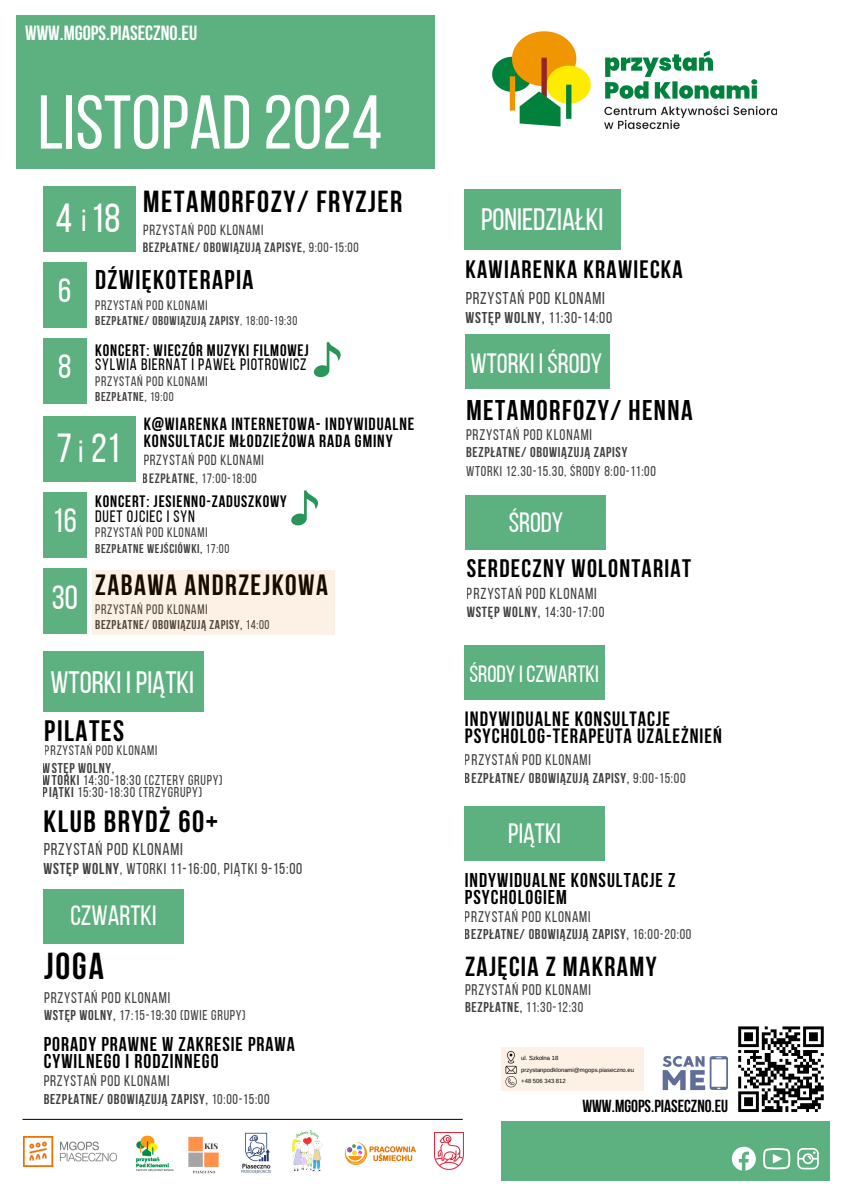
<style>
.page{position:relative;width:842px;height:1193px;background:#fff}
.page>*{position:absolute;margin:0;border:0;box-sizing:border-box;transform-origin:0 0}
.t1{font:76px "Bebas Neue";color:#fff}
.t2{font:40.5px "Bebas Neue";color:#fff}
.t3{font:700 37.3px "Bebas Neue";color:#000}
.t4{font:33.65px "Bebas Neue";color:#fff}
.t5{font:30.85px "Bebas Neue";color:#fff}
.t6{font:700 30.7px "Bebas Neue";letter-spacing:.05em;color:#000}
.t7{font:700 30.35px "Bebas Neue";letter-spacing:.05em;color:#000}
.t8{font:700 29.45px "Bebas Neue";letter-spacing:.05em;color:#000}
.t9{font:29.45px "Open Sans";color:#fff}
.t10{font:700 29.15px "Bebas Neue";letter-spacing:.05em;color:#000}
.t11{font:700 28.4px "Bebas Neue";letter-spacing:.05em;color:#000}
.t12{font:27.85px "Bebas Neue";color:#fff}
.t13{font:700 27.5px "Bebas Neue";letter-spacing:.05em;color:#000}
.t14{font:700 26.95px "Bebas Neue";letter-spacing:.05em;color:#000}
.t15{font:700 25.25px "Bebas Neue";letter-spacing:.05em;color:#000}
.t16{font:700 25.1px "Bebas Neue";letter-spacing:.05em;color:#000}
.t17{font:23.5px "Bebas Neue";color:#fff}
.t18{font:700 20.65px/17.7px "Bebas Neue";letter-spacing:.05em;color:#000}
.t19{font:700 20.5px "Bebas Neue";color:#fff}
.t20{font:700 19.9px/17.1px "Bebas Neue";letter-spacing:.05em;color:#000}
.t21{font:700 17.6px/17.4px "Bebas Neue";letter-spacing:.05em;color:#000}
.t22{font:700 17.4px "Bebas Neue";color:#000}
.t23{font:17.05px "Bebas Neue";letter-spacing:.05em;color:#000}
.t24{font:700 16.5px "Bebas Neue";letter-spacing:.05em;color:#000}
.t25{font:16.5px "Bebas Neue";letter-spacing:.05em;color:#000}
.t26{font:15.9px "Bebas Neue";letter-spacing:.05em;color:#000}
.t27{font:15.7px "Bebas Neue";letter-spacing:.05em;color:#000}
.t28{font:700 15.7px "Bebas Neue";letter-spacing:.05em;color:#000}
.t29{font:15.4px "Bebas Neue";letter-spacing:.05em;color:#000}
.t30{font:14.7px "Bebas Neue";letter-spacing:.05em;color:#000}
.t31{font:700 14.65px "Bebas Neue";letter-spacing:.05em;color:#000}
.t32{font:700 14.2px "Bebas Neue";letter-spacing:.05em;color:#000}
.t33{font:14.2px "Bebas Neue";letter-spacing:.05em;color:#000}
.t34{font:14.15px/12.2px "Bebas Neue";letter-spacing:.05em;color:#000}
.t35{font:13.75px "Bebas Neue";letter-spacing:.05em;color:#000}
.t36{font:700 13.55px "Bebas Neue";letter-spacing:.05em;color:#000}
.t37{font:13.55px "Bebas Neue";letter-spacing:.05em;color:#000}
.t38{font:700 12.7px "Bebas Neue";letter-spacing:.05em;color:#000}
.t39{font:5.95px "Arimo";color:#000}
.t40{font:5.9px "Arimo";color:#000}
.s1{font-weight:400}
.s2{font-weight:700}
</style>
<div class="page">
<div style="left:16px;top:15px;width:418px;height:154px;background:#5db080"></div>
<div style="left:43px;top:651px;width:160px;height:60px;background:#5db080"></div>
<div style="left:465px;top:335px;width:144px;height:54px;background:#5db080"></div>
<div style="left:464px;top:644px;width:141px;height:55px;background:#5db080"></div>
<div style="left:464px;top:190px;width:156px;height:60px;background:#5db080"></div>
<div style="left:465px;top:495px;width:141px;height:54px;background:#5db080"></div>
<div style="left:464px;top:806px;width:141px;height:54px;background:#5db080"></div>
<hr style="left:22px;top:1118px;width:441px;height:1px;background:#000">
<div style="left:502px;top:1120px;width:328px;height:59px;background:#5db080"></div>
<svg style="left:732px;top:1146px;width:24px;height:24px"></svg>
<svg style="left:797px;top:1148px;width:22px;height:21px"></svg>
<svg style="left:763px;top:1148px;width:27px;height:21px"></svg>
<img style="left:24px;top:1136px;width:92px;height:29px">
<img style="left:136px;top:1135px;width:38px;height:36px">
<img style="left:188px;top:1136px;width:31px;height:38px">
<img style="left:241px;top:1132px;width:30px;height:42px">
<img style="left:292px;top:1130px;width:31px;height:40px">
<img style="left:435px;top:1132px;width:29px;height:37px">
<img style="left:344px;top:1142px;width:72px;height:23px">
<svg style="left:663px;top:1055px;width:65px;height:34px"></svg>
<img style="left:492px;top:31px;width:284px;height:98px">
<svg style="left:738px;top:1026px;width:86px;height:86px"></svg>
<div style="left:502px;top:1046px;width:142px;height:44px;background:#fdf1e6"></div>
<svg style="left:505px;top:1051px;width:12px;height:36px"></svg>
<div style="left:43px;top:889px;width:141px;height:54px;background:#5db080"></div>
<div style="left:43px;top:338px;width:44px;height:65px;background:#5db080"></div>
<div style="left:43px;top:262px;width:44px;height:65px;background:#5db080"></div>
<div style="left:43px;top:491px;width:44px;height:66px;background:#5db080"></div>
<div style="left:43px;top:568px;width:44px;height:66px;background:#5db080"></div>
<div style="left:43px;top:416px;width:93px;height:66px;background:#5db080"></div>
<div style="left:43px;top:186px;width:92px;height:66px;background:#5db080"></div>
<div style="left:93px;top:570px;width:242px;height:64px;background:#fdf1e6"></div>
<svg style="left:291px;top:490px;width:27px;height:36px"></svg>
<svg style="left:313px;top:342px;width:28px;height:36px"></svg>
<p class="t19" style="left:25px;top:25px;width:173px">WWW.MGOPS.PIASECZNO.EU</p>
<p class="t1" style="left:38px;top:91px;width:346px">LISTOPAD2024</p>
<p class="t2" style="left:56px;top:201px;width:66px">4 18</p>
<p class="t9" style="left:80px;top:199px;width:9px">i</p>
<p class="t7" style="left:143px;top:189px;width:261px">METAMORFOZY/ FRYZJER</p>
<p class="t30" style="left:143px;top:223px;width:122px">PRZYSTAŃ POD KLONAMI</p>
<p class="t36" style="left:143px;top:242px;width:218px">BEZPŁATNE/ OBOWIĄZUJĄ ZAPISYE, <span class="s1">9:00-15:00</span></p>
<h2 class="t4" style="left:58px;top:277px;width:15px">6</h2>
<p class="t4" style="left:58px;top:353px;width:15px">8</p>
<p class="t14" style="left:95px;top:268px;width:160px">DŹWIĘKOTERAPIA</p>
<p class="t35" style="left:95px;top:299px;width:114px">PRZYSTAŃ POD KLONAMI</p>
<p class="t38" style="left:95px;top:315px;width:204px">BEZPŁATNE/ OBOWIĄZUJĄ ZAPISY<span class="s1">, 18:00-19:30</span></p>
<p class="t24" style="left:95px;top:343px;width:215px">KONCERT: WIECZÓR MUZYKI FILMOWEJ</p>
<p class="t25" style="left:95px;top:357px;width:213px">SYLWIA BIERNAT I PAWEŁ PIOTROWICZ</p>
<p class="t35" style="left:95px;top:375px;width:114px">PRZYSTAŃ POD KLONAMI</p>
<p class="t38" style="left:95px;top:391px;width:80px">BEZPŁATNE, <span class="s1">19:00</span></p>
<p class="t2" style="left:57px;top:431px;width:65px">7 21</p>
<p class="t9" style="left:77px;top:430px;width:9px">i</p>
<p class="t21" style="left:144px;top:416px;width:272px">K@WIARENKA INTERNETOWA- INDYWIDUALNE<br>KONSULTACJE MŁODZIEŻOWA RADA GMINY</p>
<p class="t30" style="left:144px;top:453px;width:122px">PRZYSTAŃ POD KLONAMI</p>
<p class="t37" style="left:143px;top:472px;width:115px"><span class="s2">BEZPŁATNE,</span> 17:00-18:00</p>
<p class="t4" style="left:53px;top:507px;width:26px">16</p>
<p class="t4" style="left:52px;top:584px;width:28px">30</p>
<p class="t24" style="left:95px;top:495px;width:193px">KONCERT: JESIENNO-ZADUSZKOWY</p>
<p class="t25" style="left:95px;top:509px;width:101px">DUET OJCIEC I SYN</p>
<p class="t35" style="left:95px;top:527px;width:114px">PRZYSTAŃ POD KLONAMI</p>
<p class="t38" style="left:95px;top:543px;width:136px">BEZPŁATNE WEJŚCIÓWKI, <span class="s1">17:00</span></p>
<p class="t10" style="left:95px;top:573px;width:234px">ZABAWA ANDRZEJKOWA</p>
<p class="t35" style="left:95px;top:603px;width:114px">PRZYSTAŃ POD KLONAMI</p>
<p class="t38" style="left:95px;top:619px;width:176px">BEZPŁATNE/ OBOWIĄZUJĄ ZAPISY, <span class="s1">14:00</span></p>
<p class="t5" style="left:51px;top:670px;width:145px">WTORKI I PIĄTKI</p>
<p class="t8" style="left:44px;top:718px;width:81px">PILATES</p>
<p class="t35" style="left:45px;top:744px;width:114px">PRZYSTAŃ POD KLONAMI</p>
<p class="t34" style="left:43px;top:763px;width:181px"><span class="s2">WSTĘP WOLNY,<br>WTORKI</span> 14:30-18:30 (CZTERY GRUPY)<br><span class="s2">PIĄTKI</span> 15:30-18:30 (TRZYGRUPY)</p>
<h2 class="t6" style="left:44px;top:809px;width:176px">KLUB BRYDŻ 60+</h2>
<p class="t23" style="left:44px;top:842px;width:141px">PRZYSTAŃ POD KLONAMI</p>
<p class="t27" style="left:44px;top:862px;width:260px"><span class="s2">WSTĘP WOLNY</span>, WTORKI 11-16:00, PIĄTKI 9-15:00</p>
<p class="t12" style="left:70px;top:904px;width:88px">CZWARTKI</p>
<p class="t3" style="left:44px;top:950px;width:61px">JOGA</p>
<p class="t29" style="left:44px;top:991px;width:127px">PRZYSTAŃ POD KLONAMI</p>
<p class="t33" style="left:44px;top:1009px;width:203px"><span class="s2">WSTĘP WOLNY,</span> 17:15-19:30 (DWIE GRUPY)</p>
<p class="t20" style="left:44px;top:1037px;width:253px">PORADY PRAWNE W ZAKRESIE PRAWA<br>CYWILNEGO I RODZINNEGO</p>
<p class="t29" style="left:44px;top:1074px;width:127px">PRZYSTAŃ POD KLONAMI</p>
<p class="t32" style="left:44px;top:1092px;width:228px">BEZPŁATNE/ OBOWIĄZUJĄ ZAPISY, <span class="s1">10:00-15:00</span></p>
<p class="t5" style="left:481px;top:207px;width:124px">PONIEDZIAŁKI</p>
<p class="t16" style="left:465px;top:259px;width:219px">KAWIARENKA KRAWIECKA</p>
<p class="t23" style="left:465px;top:291px;width:141px">PRZYSTAŃ POD KLONAMI</p>
<p class="t28" style="left:465px;top:311px;width:148px">WSTĘP WOLNY, <span class="s1">11:30-14:00</span></p>
<p class="t12" style="left:470px;top:352px;width:133px">WTORKI I ŚRODY</p>
<p class="t11" style="left:466px;top:398px;width:228px">METAMORFOZY/ HENNA</p>
<p class="t29" style="left:466px;top:428px;width:127px">PRZYSTAŃ POD KLONAMI</p>
<p class="t32" style="left:466px;top:446px;width:163px">BEZPŁATNE/ OBOWIĄZUJĄ ZAPISY</p>
<p class="t33" style="left:466px;top:465px;width:191px">WTORKI 12.30-15.30, ŚRODY 8:00-11:00</p>
<p class="t12" style="left:509px;top:511px;width:56px">ŚRODY</p>
<p class="t15" style="left:467px;top:558px;width:226px">SERDECZNY WOLONTARIAT</p>
<p class="t26" style="left:467px;top:587px;width:132px">PRZYSTAŃ POD KLONAMI</p>
<p class="t31" style="left:467px;top:606px;width:139px">WSTĘP WOLNY, <span class="s1">14:30-17:00</span></p>
<p class="t17" style="left:469px;top:663px;width:131px">ŚRODY I CZWARTKI</p>
<p class="t18" style="left:465px;top:711px;width:259px">INDYWIDUALNE KONSULTACJE<br>PSYCHOLOG-TERAPEUTA UZALEŻNIEŃ</p>
<p class="t29" style="left:465px;top:753px;width:127px">PRZYSTAŃ POD KLONAMI</p>
<p class="t32" style="left:465px;top:772px;width:222px">BEZPŁATNE/ OBOWIĄZUJĄ ZAPISY, <span class="s1">9:00-15:00</span></p>
<p class="t12" style="left:508px;top:822px;width:54px">PIĄTKI</p>
<p class="t20" style="left:465px;top:873px;width:212px">INDYWIDUALNE KONSULTACJE Z<br>PSYCHOLOGIEM</p>
<p class="t29" style="left:465px;top:909px;width:127px">PRZYSTAŃ POD KLONAMI</p>
<p class="t32" style="left:465px;top:928px;width:228px">BEZPŁATNE/ OBOWIĄZUJĄ ZAPISY, <span class="s1">16:00-20:00</span></p>
<p class="t13" style="left:465px;top:954px;width:193px">ZAJĘCIA Z MAKRAMY</p>
<p class="t29" style="left:465px;top:983px;width:127px">PRZYSTAŃ POD KLONAMI</p>
<p class="t33" style="left:465px;top:1001px;width:120px"><span class="s2">BEZPŁATNE,</span> 11:30-12:30</p>
<p class="t39" style="left:521px;top:1054px;width:39px">ul. Szkolna 18</p>
<p class="t40" style="left:521px;top:1066px;width:114px">przystanpodklonami@mgops.piaseczno.eu</p>
<p class="t40" style="left:521px;top:1077px;width:46px">+48 506 343 812</p>
<p class="t22" style="left:582px;top:1098px;width:147px">WWW.MGOPS.PIASECZNO.EU</p>
</div>
